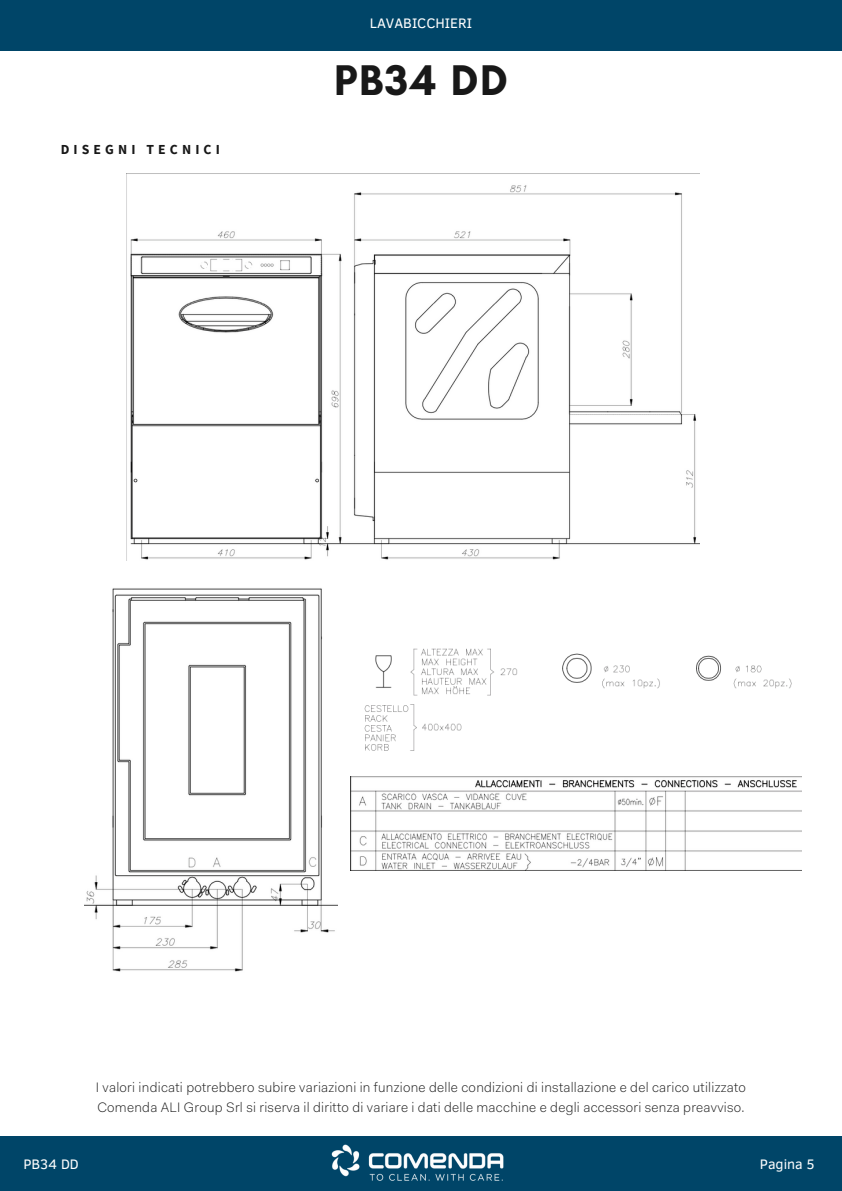
<style>
.page{position:relative;width:842px;height:1191px;background:#fff}
.page>*{position:absolute;margin:0;border:0;box-sizing:border-box;transform-origin:0 0}
.t1{font:700 43.7px "Glacial Indifference";letter-spacing:.035em;color:#181818}
.t2{font:14.1px "Clear Sans";color:#fff}
.t3{font:300 13.8px/19.5px "Fakt Pro";letter-spacing:.02em;color:#181818}
.t4{font:700 13.8px "Source Sans Pro";letter-spacing:.3em;color:#181818}
</style>
<div class="page">
<div style="left:0;top:1136px;width:842px;height:54px;background:#004568"></div>
<img style="left:331px;top:1144px;width:173px;height:37px">
<div style="left:0;top:0;width:842px;height:51px;background:#004568"></div>
<img style="left:126px;top:174px;width:573px;height:386px">
<img style="left:84px;top:588px;width:254px;height:384px">
<img style="left:364px;top:648px;width:428px;height:103px">
<img style="left:351px;top:776px;width:451px;height:94px">
<p class="t4" style="left:61px;top:140px;width:161px">DISEGNI TECNICI</p>
<p class="t2" style="left:370px;top:13px;width:104px">LAVABICCHIERI</p>
<p class="t1" style="left:334px;top:54px;width:175px">PB34 DD</p>
<p class="t3" style="left:96px;top:1078px;width:652px">I valori indicati potrebbero subire variazioni in funzione delle condizioni di installazione e del carico utilizzato<br>Comenda ALI Group Srl si riserva il diritto di variare i dati delle macchine e degli accessori senza preavviso.</p>
<p class="t2" style="left:23px;top:1153px;width:57px">PB34 DD</p>
<p class="t2" style="left:760px;top:1153px;width:57px">Pagina 5</p>
</div>
